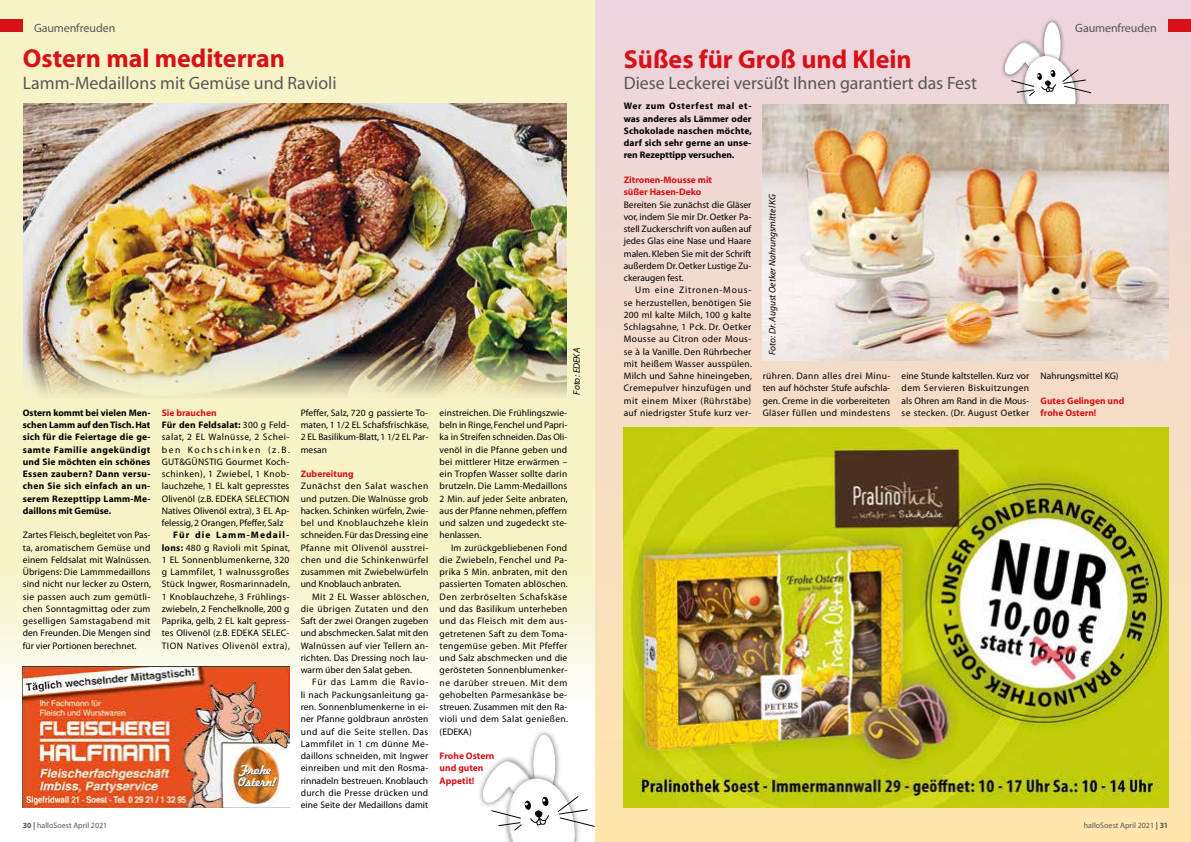
<style>
.page{position:relative;width:1191px;height:842px;background:#fff}
.page>*{position:absolute;margin:0;border:0;box-sizing:border-box;transform-origin:0 0}
.t1{font:700 26px "Myriad";color:#d71117}
.t2{font:18px "Myriad";color:#575756}
.t3{font:12px "Myriad";letter-spacing:-.005em;color:#575756}
.t4{font:9.5px/12.3px "Myriad";letter-spacing:.005em;color:#000;text-align:justify}
.t5{font:700 9.5px/12.3px "Myriad";letter-spacing:.015em;color:#000;text-align:justify}
.t6{font:700 9.5px/12.3px "Myriad";color:#d71117}
.t7{font:italic 9.5px "Myriad Pro";color:#000}
.t8{font:italic 9.5px "Myriad";color:#000}
.t9{font:8px "Myriad";color:#575756}
.s1{font-weight:700;color:#d71117}
.s2{font-weight:700}
</style>
<div class="page">
<svg style="left:0;top:0;width:595px;height:709px;background:#f6f5cd"></svg>
<img style="left:23px;top:103px;width:544px;height:295px">
<div style="left:595px;top:0;width:596px;height:842px;background:linear-gradient(to bottom,#edd4e0,#fce5a5)"></div>
<div style="left:1168px;top:19px;width:23px;height:13px;background:#d71117"></div>
<div style="left:0;top:19px;width:23px;height:13px;background:#d71117"></div>
<img style="left:624px;top:428px;width:544px;height:380px">
<div style="left:527px;top:729px;width:34px;height:71px;background:#000;opacity:.5"></div>
<div style="left:536px;top:733px;width:20px;height:55px;background:#dadada;opacity:.75"></div>
<div style="left:532px;top:737px;width:21px;height:58px;background:#000;opacity:.26"></div>
<svg style="left:479px;top:754px;width:116px;height:88px"></svg>
<img style="left:23px;top:666px;width:266px;height:142px">
<div style="left:1039px;top:18px;width:26px;height:54px;background:#000;opacity:.5"></div>
<div style="left:1045px;top:21px;width:16px;height:42px;background:#dadada;opacity:.75"></div>
<div style="left:1042px;top:24px;width:17px;height:45px;background:#000;opacity:.26"></div>
<svg style="left:998px;top:37px;width:93px;height:67px"></svg>
<img style="left:763px;top:104px;width:405px;height:257px">
<p class="t3" style="left:34px;top:22px;width:83px">Gaumenfreuden</p>
<h1 class="t1" style="left:23px;top:45px;width:264px">Ostern mal mediterran</h1>
<h2 class="t2" style="left:23px;top:74px;width:315px">Lamm-Medaillons mit Gemüse und Ravioli</h2>
<p class="t5" style="left:23px;top:407px;width:129px">Ostern kommt bei vielen Men&shy;schen Lamm auf den Tisch. Hat sich für die Feiertage die ge&shy;samte Familie angekündigt und Sie möchten ein schönes Essen zaubern? Dann versu&shy;chen Sie sich einfach an un&shy;serem Rezepttipp Lamm-Me&shy;daillons mit Gemüse.</p>
<p class="t4" style="left:23px;top:529px;width:130px">Zartes Fleisch, begleitet von Pas&shy;ta, aromatischem Gemüse und einem Feldsalat mit Walnüssen.<br>Übrigens: Die Lammmedaillons sind nicht nur lecker zu Ostern, sie passen auch zum gemütli&shy;chen Sonntagmittag oder zum geselligen Samstagabend mit den Freunden. Die Mengen sind für vier Portionen berechnet.</p>
<p class="t4" style="left:162px;top:407px;width:130px;text-align:left"><span class="s1">Sie brauchen<br></span><span class="s2">Für den Feldsalat:</span> 300 g Feld&shy;salat, 2 EL Walnüsse, 2 Schei&shy;ben Kochschinken (z.B.<br>GUT&amp;GÜNSTIG Gourmet Koch&shy;schinken), 1 Zwiebel, 1 Knob&shy;lauchzehe, 1 EL kalt gepresstes<br>Olivenöl (z.B. EDEKA SELECTION<br>Natives Olivenöl extra), 3 EL Ap&shy;felessig, 2 Orangen, Pfeffer, Salz</p>
<p class="t4" style="left:162px;top:529px;width:130px;text-indent:11px"><span class="s2">Für die Lamm-Medail&shy;lons:</span> 480 g Ravioli mit Spinat, 1 EL Sonnenblumenkerne, 320 g Lammfilet, 1 walnussgroßes Stück Ingwer, Rosmarinnadeln, 1 Knoblauchzehe, 3 Frühlings&shy;zwiebeln, 2 Fenchelknolle, 200 g Paprika, gelb, 2 EL kalt gepress&shy;tes Olivenöl (z.B. EDEKA SELEC-TION Natives Olivenöl extra),</p>
<p class="t9" style="left:23px;top:822px;width:86px"><span class="s2">30 |</span> halloSoest April 2021</p>
<p class="t4" style="left:301px;top:407px;width:130px">Pfeffer, Salz, 720 g passierte To&shy;maten, 1 1/2 EL Schafsfrischkäse, 2 EL Basilikum-Blatt, 1 1/2 EL Par&shy;mesan</p>
<p class="t6" style="left:301px;top:468px;width:54px">Zubereitung</p>
<p class="t4" style="left:301px;top:480px;width:129px">Zunächst den Salat waschen und putzen. Die Walnüsse grob hacken. Schinken würfeln, Zwie&shy;bel und Knoblauchzehe klein schneiden. Für das Dressing eine Pfanne mit Olivenöl ausstrei&shy;chen und die Schinkenwürfel zusammen mit Zwiebelwürfeln und Knoblauch anbraten.</p>
<p class="t4" style="left:301px;top:591px;width:130px;text-indent:11px">Mit 2 EL Wasser ablöschen, die übrigen Zutaten und den Saft der zwei Orangen zugeben und abschmecken. Salat mit den Walnüssen auf vier Tellern an&shy;richten. Das Dressing noch lau&shy;warm über den Salat geben.</p>
<p class="t4" style="left:301px;top:676px;width:129px;text-indent:11px">Für das Lamm die Ravio&shy;li nach Packungsanleitung ga&shy;ren. Sonnenblumenkerne in ei&shy;ner Pfanne goldbraun anrösten und auf die Seite stellen. Das Lammfilet in 1 cm dünne Me&shy;daillons schneiden, mit Ingwer einreiben und mit den Rosma&shy;rinnadeln bestreuen. Knoblauch durch die Presse drücken und eine Seite der Medaillons damit</p>
<p class="t8" style="left:572px;top:395px;width:48px;rotate:-90deg">Foto: EDEKA</p>
<p class="t4" style="left:439px;top:407px;width:130px">einstreichen. Die Frühlingszwie&shy;beln in Ringe, Fenchel und Papri&shy;ka in Streifen schneiden. Das Oli&shy;venöl in die Pfanne geben und bei mittlerer Hitze erwärmen – ein Tropfen Wasser sollte darin brutzeln. Die Lamm-Medaillons 2 Min. auf jeder Seite anbraten, aus der Pfanne nehmen, pfeffern und salzen und zugedeckt ste&shy;henlassen.</p>
<p class="t4" style="left:439px;top:542px;width:130px;text-indent:11px">Im zurückgebliebenen Fond die Zwiebeln, Fenchel und Pa&shy;prika 5 Min. anbraten, mit den passierten Tomaten ablöschen.<br>Den zerbröselten Schafskäse und das Basilikum unterheben und das Fleisch mit dem aus&shy;getretenen Saft zu dem Toma&shy;tengemüse geben. Mit Pfeffer und Salz abschmecken und die gerösteten Sonnenblumenker&shy;ne darüber streuen. Mit dem gehobelten Parmesankäse be&shy;streuen. Zusammen mit den Ra&shy;violi und dem Salat genießen. (EDEKA)</p>
<p class="t6" style="left:439px;top:750px;width:56px">Frohe Ostern und guten<br>Appetit!</p>
<h1 class="t1" style="left:624px;top:46px;width:289px">Süßes für Groß und Klein</h1>
<h2 class="t2" style="left:624px;top:74px;width:355px">Diese Leckerei versüßt Ihnen garantiert das Fest</h2>
<p class="t3" style="left:1075px;top:22px;width:83px">Gaumenfreuden</p>
<p class="t5" style="left:624px;top:100px;width:130px">Wer zum Osterfest mal et&shy;was anderes als Lämmer oder Schokolade naschen möchte, darf sich sehr gerne an unse&shy;ren Rezepttipp versuchen.</p>
<p class="t6" style="left:624px;top:174px;width:90px">Zitronen-Mousse mit süßer Hasen-Deko</p>
<p class="t4" style="left:624px;top:199px;width:129px">Bereiten Sie zunächst die Gläser vor, indem Sie mir Dr. Oetker Pa&shy;stell Zuckerschrift von außen auf jedes Glas eine Nase und Haare malen. Kleben Sie mit der Schrift außerdem Dr. Oetker Lustige Zu&shy;ckeraugen fest.</p>
<p class="t4" style="left:624px;top:284px;width:130px;text-indent:11px">Um eine Zitronen-Mous&shy;se herzustellen, benötigen Sie 200 ml kalte Milch, 100 g kalte Schlagsahne, 1 Pck. Dr. Oetker Mousse au Citron oder Mous&shy;se à la Vanille. Den Rührbecher mit heißem Wasser ausspülen.<br>Milch und Sahne hineingeben, Cremepulver hinzufügen und mit einem Mixer (Rührstäbe) auf niedrigster Stufe kurz ver-</p>
<p class="t7" style="left:766px;top:355px;width:163px;rotate:-90deg">Foto: Dr. August Oetker Nahrungsmittel KG</p>
<p class="t4" style="left:762px;top:370px;width:129px">rühren. Dann alles drei Minu&shy;ten auf höchster Stufe aufschla&shy;gen. Creme in die vorbereiteten Gläser füllen und mindestens</p>
<p class="t4" style="left:901px;top:370px;width:129px">eine Stunde kaltstellen. Kurz vor dem Servieren Biskuitzungen als Ohren am Rand in die Mous&shy;se stecken. (Dr. August Oetker</p>
<p class="t4" style="left:1040px;top:370px;width:79px">Nahrungsmittel KG)</p>
<p class="t6" style="left:1040px;top:395px;width:85px">Gutes Gelingen und frohe Ostern!</p>
<p class="t9" style="left:1083px;top:822px;width:86px">halloSoest April 2021 <span class="s2">| 31</span></p>
</div>
